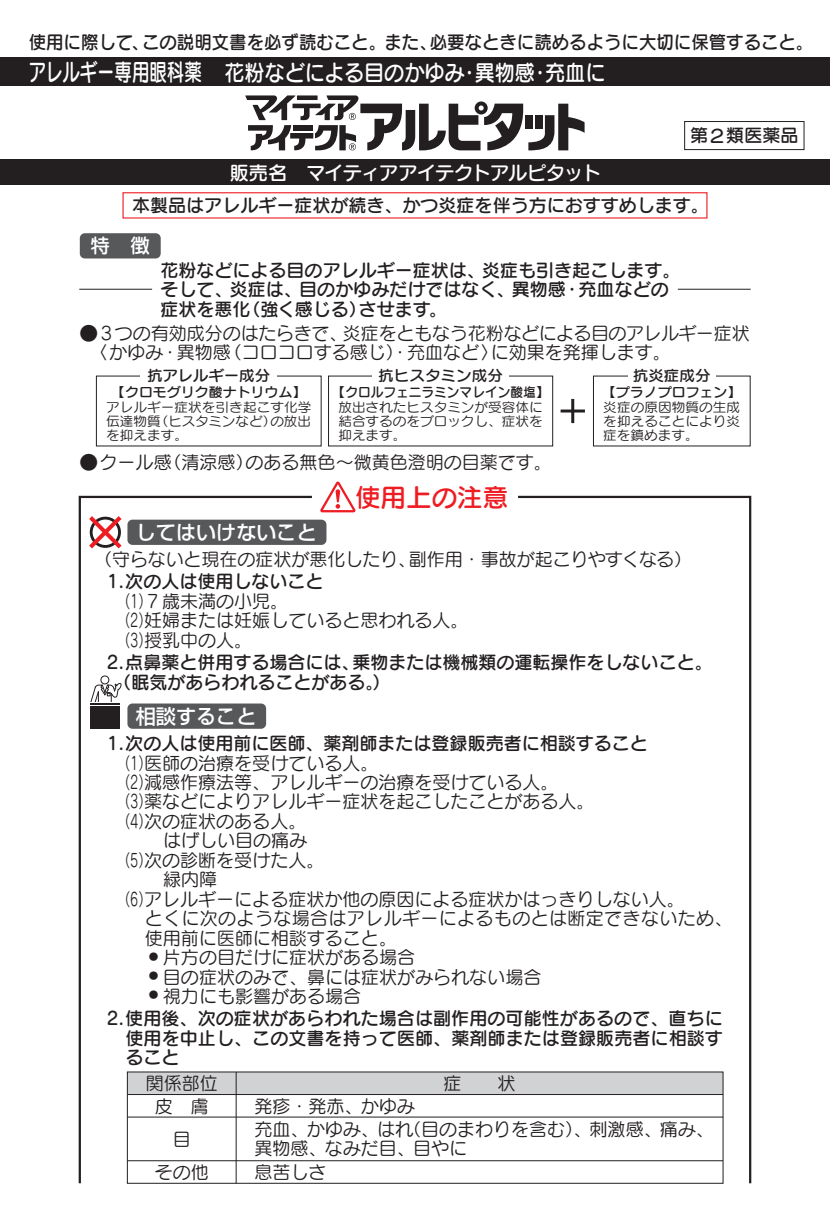
<style>
.page{position:relative;width:830px;height:1212px;background:#fff}
.page>*{position:absolute;margin:0;border:0;box-sizing:border-box;transform-origin:0 0}
.t1{font:25.43px "Seurat Pro DB";color:#ee1d23}
.t2{font:23.85px "Seurat Pro DB";color:#fff;scale:.73 1}
.t3{font:22.28px "Seurat Pro DB";color:#fff;scale:.9 1}
.t4{font:500 20.03px "Shin Go Pr 6";color:#fff}
.t5{font:20.03px "Seurat Pro DB";color:#fff}
.t6{font:19.12px "Seurat Pro DB";letter-spacing:-.02em;color:#fff}
.t7{font:18.22px "Seurat Pro DB";color:#231f20;scale:.95 1}
.t8{font:18px/19.3px "Seurat Pro DB";color:#231f20}
.t9{font:18px/19.1px "Seurat Pro M";color:#231f20}
.t10{font:18px/19.3px "Seurat Pro M";color:#231f20;scale:.7 1}
.t11{font:18px "Seurat Pro M";letter-spacing:.02em;color:#231f20}
.t12{font:14.85px "Seurat Pro DB";color:#231f20;scale:1.05 1}
.t13{font:13.28px "Seurat Pro DB";color:#231f20;scale:1.05 1}
.t14{font:12.83px/14px "Seurat Pro M";color:#231f20;text-align:justify;scale:1.05 1}
</style>
<div class="page">
<div style="left:0;top:58px;width:829px;height:28px;background:#231f20"></div>
<div style="left:0;top:160px;width:829px;height:25px;background:#231f20"></div>
<div style="left:683px;top:121px;width:121px;height:29px;border:1px solid #231f20"></div>
<svg style="left:78px;top:495px;width:236px;height:689px"></svg>
<svg style="left:515px;top:495px;width:237px;height:689px"></svg>
<svg style="left:320px;top:481px;width:35px;height:31px"></svg>
<div style="left:90px;top:706px;width:30px;height:23px;background:#231f20"></div>
<hr style="left:90px;top:703px;width:30px;height:2px;background:#231f20">
<div style="left:100px;top:676px;width:9px;height:8px;border:1px solid #231f20;border-radius:50%"></div>
<svg style="left:90px;top:681px;width:32px;height:22px"></svg>
<div style="left:328px;top:376px;width:225px;height:70px;border:1px solid #231f20"></div>
<div style="left:372px;top:369px;width:136px;height:20px;background:#fff"></div>
<div style="left:122px;top:192px;width:585px;height:27px;border:1px solid #ee1d23"></div>
<svg style="left:560px;top:399px;width:24px;height:24px"></svg>
<hr style="left:80px;top:289px;width:71px;height:1px;background:#231f20">
<hr style="left:678px;top:289px;width:71px;height:1px;background:#231f20">
<svg style="left:245px;top:95px;width:339px;height:56px"></svg>
<div style="left:127px;top:520px;width:199px;height:25px;background:#57585a;border-radius:5px"></div>
<div style="left:127px;top:703px;width:139px;height:26px;background:#57585a;border-radius:5px"></div>
<div style="left:80px;top:233px;width:81px;height:25px;background:#57585a;border-radius:5px"></div>
<div style="left:127px;top:1072px;width:595px;height:22px;background:#d1d2d4"></div>
<div style="left:127px;top:1071px;width:596px;height:113px;border:1px solid #231f20"></div>
<hr style="left:127px;top:1160px;width:595px;height:1px;background:#231f20">
<hr style="left:235px;top:1072px;width:1px;height:111px;background:#231f20">
<hr style="left:127px;top:1094px;width:595px;height:1px;background:#231f20">
<hr style="left:127px;top:1116px;width:595px;height:1px;background:#231f20">
<p class="t7" style="left:29px;top:30px;width:827px">使用に際して、この説明文書を必ず読むこと。また、必要なときに読めるように大切に保管すること。</p>
<h2 class="t2" style="left:29px;top:56px;width:239px">アレルギー専用眼科薬</h2>
<p class="t3" style="left:224px;top:58px;width:424px">花粉などによる目のかゆみ・異物感・充血に</p>
<p class="t6" style="left:230px;top:160px;width:372px">販売名　マイティアアイテクトアルピタット</p>
<p class="t8" style="left:690px;top:125px;width:109px">第２類医薬品</p>
<p class="t8" style="left:132px;top:195px;width:578px">本製品はアレルギー症状が続き、かつ炎症を伴う方におすすめします。</p>
<p class="t5" style="left:90px;top:233px;width:62px">特　徴</p>
<p class="t8" style="left:160px;top:260px;width:521px">花粉などによる目のアレルギー症状は、炎症も引き起こします。そして、炎症は、目のかゆみだけではなく、異物感・充血などの症状を悪化（強く感じる）させます。</p>
<p class="t9" style="left:89px;top:323px;width:661px;text-indent:-10px">● 3 つの有効成分のはたらきで、炎症をともなう花粉などによる目のアレルギー症状〈かゆみ・異物感（コロコロする感じ）・充血など〉に効果を発揮します。</p>
<p class="t12" style="left:378px;top:366px;width:120px">抗ヒスタミン成分</p>
<p class="t13" style="left:331px;top:383px;width:209px">【クロルフェニラミンマレイン酸塩】</p>
<p class="t14" style="left:338px;top:400px;width:196px">放出されたヒスタミンが受容体に結合するのをブロックし、症状を抑えます。</p>
<p class="t12" style="left:147px;top:366px;width:119px">抗アレルギー成分</p>
<p class="t13" style="left:111px;top:383px;width:187px">【クロモグリク酸ナトリウム】</p>
<p class="t14" style="left:106px;top:400px;width:197px">アレルギー症状を引き起こす化学伝達物質（ヒスタミンなど）の放出を抑えます。</p>
<p class="t12" style="left:632px;top:366px;width:76px">抗炎症成分</p>
<p class="t13" style="left:601px;top:383px;width:134px">【プラノプロフェン】</p>
<p class="t14" style="left:603px;top:400px;width:132px">炎症の原因物質の生成を抑えることにより炎症を鎮めます。</p>
<p class="t9" style="left:80px;top:453px;width:473px">●クール感（清涼感）のある無色～微黄色澄明の目薬です。</p>
<p class="t4" style="left:136px;top:516px;width:182px">してはいけないこと</p>
<h1 class="t1" style="left:355px;top:481px;width:155px">使用上の注意</h1>
<p class="t9" style="left:94px;top:549px;width:599px">（守らないと現在の症状が悪化したり、副作用・事故が起こりやすくなる）</p>
<p class="t8" style="left:107px;top:571px;width:218px">1．次の人は使用しないこと</p>
<p class="t10" style="left:118px;top:591px;width:502px">（1）7 歳未満の小児。<br>（2）妊婦または妊娠していると思われる人。（3）授乳中の人。</p>
<p class="t8" style="left:113px;top:652px;width:600px;text-indent:-6px">2．点鼻薬と併用する場合には、乗物または機械類の運転操作をしないこと。（眠気があらわれることがある。）</p>
<p class="t4" style="left:136px;top:700px;width:122px">相談すること</p>
<p class="t8" style="left:107px;top:733px;width:542px">1．次の人は使用前に医師、薬剤師または登録販売者に相談すること</p>
<p class="t10" style="left:118px;top:752px;width:374px">（1）医師の治療を受けている人。</p>
<p class="t10" style="left:118px;top:772px;width:631px">（2）減感作療法等、アレルギーの治療を受けている人。</p>
<p class="t10" style="left:118px;top:791px;width:682px">（3）薬などによりアレルギー症状を起こしたことがある人。</p>
<p class="t10" style="left:118px;top:811px;width:271px">（4）次の症状のある人。</p>
<p class="t9" style="left:163px;top:830px;width:145px">はげしい目の痛み</p>
<p class="t10" style="left:118px;top:850px;width:296px">（5）次の診断を受けた人。</p>
<p class="t9" style="left:163px;top:869px;width:55px">緑内障</p>
<p class="t10" style="left:118px;top:889px;width:811px">（6）アレルギーによる症状か他の原因による症状かはっきりしない人。</p>
<p class="t11" style="left:145px;top:906px;width:589px">とくに次のような場合はアレルギーによるものとは断定できないため、</p>
<p class="t9" style="left:145px;top:928px;width:254px">使用前に医師に相談すること。</p>
<p class="t9" style="left:149px;top:947px;width:267px"><sup>●</sup> 片方の目だけに症状がある場合</p>
<p class="t9" style="left:149px;top:967px;width:393px"><sup>●</sup> 目の症状のみで、鼻には症状がみられない場合</p>
<p class="t9" style="left:149px;top:986px;width:213px"><sup>●</sup> 視力にも影響がある場合</p>
<p class="t8" style="left:125px;top:1008px;width:598px;text-align:justify;text-indent:-19px">2．使用後、次の症状があらわれた場合は副作用の可能性があるので、直ちに使用を中止し、この文書を持って医師、薬剤師または登録販売者に相談すること</p>
<p class="t9" style="left:146px;top:1071px;width:73px;line-height:22.5px;text-align:center">関係部位皮　膚</p>
<p class="t9" style="left:443px;top:1073px;width:73px">症　　状</p>
<p class="t9" style="left:254px;top:1096px;width:162px">発疹・発赤、かゆみ</p>
<p class="t9" style="left:173px;top:1129px;width:19px">目</p>
<p class="t9" style="left:254px;top:1119px;width:460px">充血、かゆみ、はれ（目のまわりを含む）、刺激感、痛み、異物感、なみだ目、目やに</p>
<p class="t9" style="left:155px;top:1162px;width:55px">その他</p>
<p class="t9" style="left:254px;top:1162px;width:73px">息苦しさ</p>
</div>
